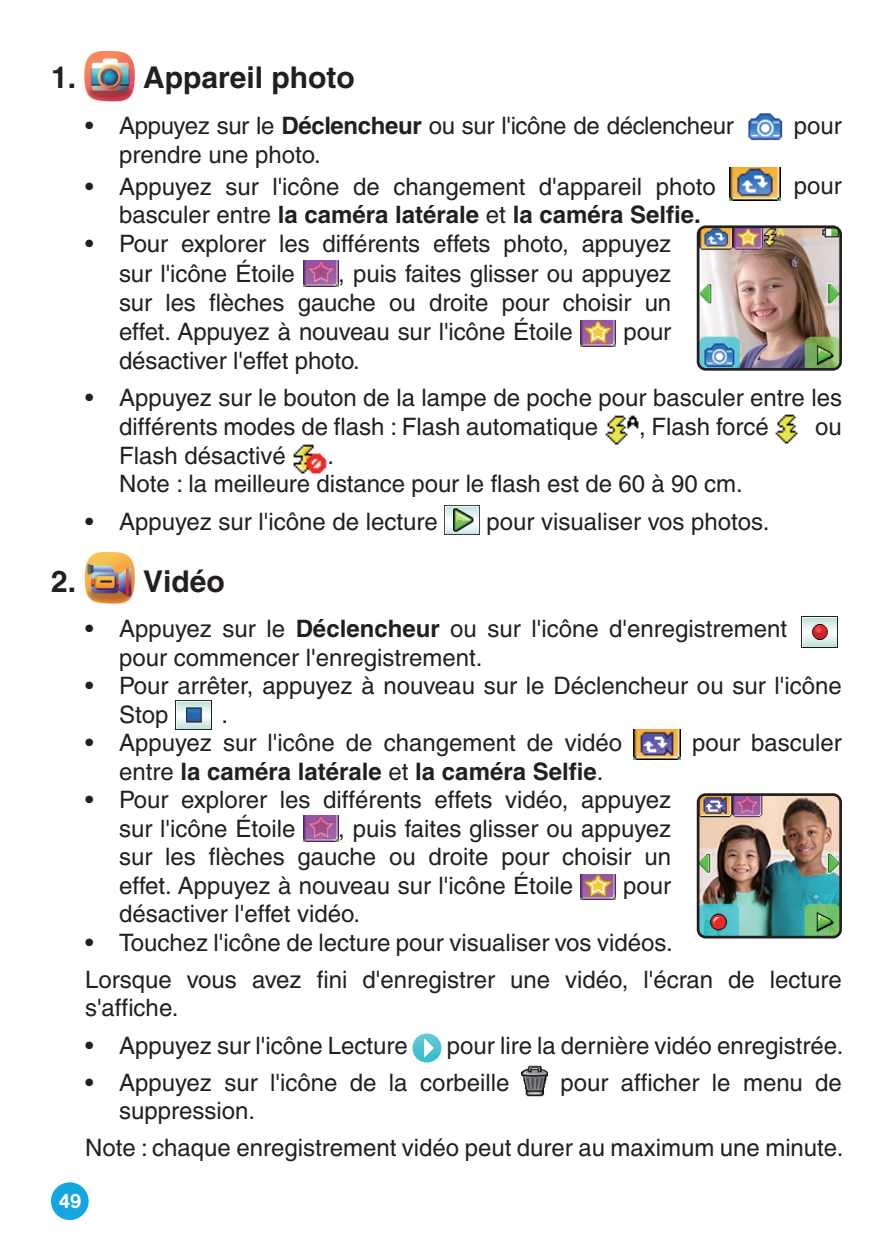
<style>
.page{position:relative;width:893px;height:1259px;background:#fff}
.page>*{position:absolute;margin:0;border:0;box-sizing:border-box;transform-origin:0 0}
.t1{font:700 30px "Helvetica";color:#231f20}
.t2{font:500 24px/28.5px "Helvetica";color:#231f20}
.t3{font:700 24px "Helvetica";color:#231f20}
.t4{font:500 20.1px "AG Book Rounded";color:#fff}
.s1{font-weight:700}
.s2{font-weight:500}
</style>
<div class="page">
<div style="left:51px;top:1182px;width:38px;height:38px;background:#16a6df;border-radius:19px"></div>
<img style="left:84px;top:51px;width:51px;height:50px">
<img style="left:748px;top:113px;width:35px;height:28px">
<img style="left:729px;top:168px;width:51px;height:33px">
<img style="left:303px;top:260px;width:35px;height:26px">
<img style="left:581px;top:321px;width:35px;height:26px">
<img style="left:605px;top:415px;width:34px;height:29px">
<img style="left:775px;top:414px;width:23px;height:30px">
<img style="left:293px;top:444px;width:34px;height:29px">
<img style="left:445px;top:506px;width:35px;height:28px">
<img style="left:84px;top:553px;width:51px;height:50px">
<img style="left:801px;top:616px;width:37px;height:31px">
<img style="left:176px;top:700px;width:35px;height:30px">
<img style="left:633px;top:729px;width:48px;height:31px">
<img style="left:303px;top:815px;width:35px;height:26px">
<img style="left:581px;top:874px;width:35px;height:26px">
<img style="left:413px;top:1033px;width:29px;height:29px">
<img style="left:522px;top:1065px;width:26px;height:32px">
<img style="left:701px;top:229px;width:137px;height:138px">
<div style="left:697px;top:225px;width:145px;height:146px;border:3px solid #231f20;border-radius:8px"></div>
<img style="left:701px;top:797px;width:137px;height:137px">
<div style="left:697px;top:793px;width:145px;height:145px;border:3px solid #231f20;border-radius:8px"></div>
<p class="t1" style="left:51px;top:59px;width:305px">1. Appareil photo</p>
<p class="t2" style="left:85px;top:111px;width:650px">• Appuyez sur le <span class="s1">Déclencheur</span> ou sur l'icône de déclencheur</p>
<p class="t2" style="left:794px;top:111px;width:50px">pour</p>
<p class="t2" style="left:119px;top:140px;width:203px">prendre une photo.</p>
<p class="t2" style="left:85px;top:172px;width:632px">• Appuyez sur l'icône de changement d'appareil photo</p>
<p class="t2" style="left:794px;top:172px;width:50px">pour</p>
<p class="t3" style="left:119px;top:200px;width:583px"><span class="s2">basculer entre</span> la caméra latérale <span class="s2">et</span> la caméra Selfie.</p>
<p class="t2" style="left:119px;top:228px;width:554px;line-height:30.3px;text-indent:-34px">• Pour explorer les différents effets photo, appuyez sur l'icône Étoile</p>
<p class="t2" style="left:119px;top:259px;width:554px;text-align:justify;text-indent:219px">, puis faites glisser ou appuyez sur les flèches gauche ou droite pour choisir un effet. Appuyez à nouveau sur l'icône Étoile</p>
<p class="t2" style="left:624px;top:317px;width:49px">pour</p>
<p class="t2" style="left:119px;top:346px;width:242px">désactiver l'effet photo.</p>
<p class="t2" style="left:119px;top:383px;width:724px;text-indent:-34px">• Appuyez sur le bouton de la lampe de poche pour basculer entre les différents modes de flash : Flash automatique</p>
<p class="t2" style="left:639px;top:412px;width:131px">, Flash forcé</p>
<p class="t2" style="left:815px;top:412px;width:28px">ou</p>
<p class="t2" style="left:119px;top:441px;width:168px">Flash désactivé</p>
<p class="t2" style="left:119px;top:441px;width:625px;text-indent:208px">.<br>Note : la meilleure distance pour le flash est de 60 à 90 cm.</p>
<p class="t2" style="left:85px;top:507px;width:354px">• Appuyez sur l'icône de lecture</p>
<p class="t2" style="left:486px;top:507px;width:285px">pour visualiser vos photos.</p>
<p class="t1" style="left:51px;top:563px;width:175px">2. Vidéo</p>
<p class="t2" style="left:119px;top:614px;width:670px;text-indent:-34px">• Appuyez sur le <span class="s1">Déclencheur</span> ou sur l'icône d'enregistrement pour commencer l'enregistrement.</p>
<p class="t2" style="left:119px;top:671px;width:724px;text-indent:-34px">• Pour arrêter, appuyez à nouveau sur le Déclencheur ou sur l'icône<br>Stop</p>
<p class="t2" style="left:221px;top:700px;width:8px">.</p>
<p class="t2" style="left:85px;top:728px;width:538px">• Appuyez sur l'icône de changement de vidéo</p>
<p class="t2" style="left:692px;top:728px;width:151px">pour basculer</p>
<p class="t3" style="left:119px;top:757px;width:486px"><span class="s2">entre</span> la caméra latérale <span class="s2">et</span> la caméra Selfie<span class="s2">.</span></p>
<p class="t2" style="left:119px;top:785px;width:554px;text-indent:-34px">• Pour explorer les différents effets vidéo, appuyez sur l'icône Étoile</p>
<p class="t2" style="left:119px;top:814px;width:554px;text-align:justify;text-indent:219px">, puis faites glisser ou appuyez sur les flèches gauche ou droite pour choisir un effet. Appuyez à nouveau sur l'icône Étoile</p>
<p class="t2" style="left:623px;top:871px;width:50px">pour</p>
<p class="t2" style="left:119px;top:899px;width:243px">désactiver l'effet vidéo.</p>
<p class="t2" style="left:85px;top:924px;width:758px;line-height:36.9px">• Touchez l'icône de lecture pour visualiser vos vidéos.<br>Lorsque vous avez fini d'enregistrer une vidéo, l'écran de lecture</p>
<p class="t2" style="left:85px;top:993px;width:95px">s'affiche.</p>
<p class="t2" style="left:85px;top:1030px;width:324px">• Appuyez sur l'icône Lecture</p>
<p class="t2" style="left:447px;top:1030px;width:398px">pour lire la dernière vidéo enregistrée.</p>
<p class="t2" style="left:85px;top:1067px;width:426px">• Appuyez sur l'icône de la corbeille</p>
<p class="t2" style="left:560px;top:1067px;width:283px">pour afficher le menu de</p>
<p class="t2" style="left:85px;top:1092px;width:760px;line-height:37.2px;text-indent:34px">suppression.<br>Note : chaque enregistrement vidéo peut durer au maximum une minute.</p>
<p class="t4" style="left:59px;top:1189px;width:24px">49</p>
</div>
